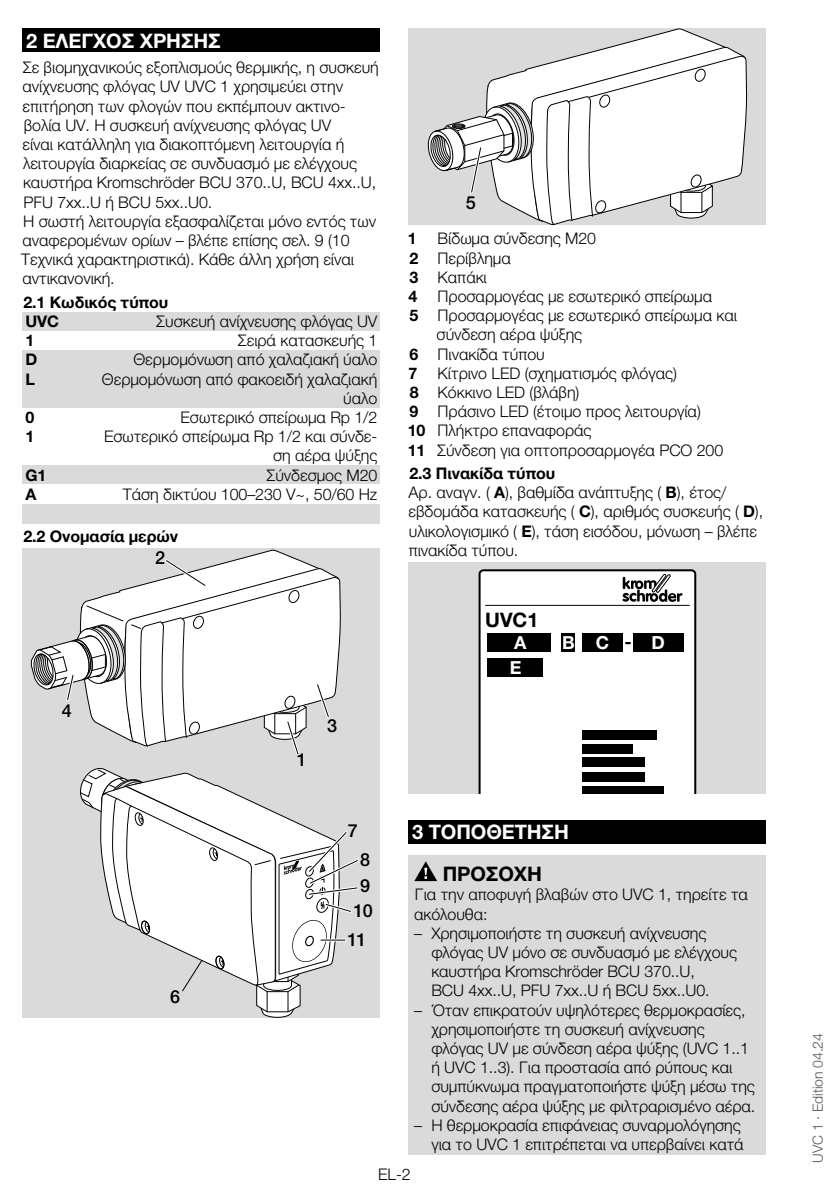
<style>
.page{position:relative;width:840px;height:1191px;background:#fff}
.page>*{position:absolute;margin:0;border:0;box-sizing:border-box;transform-origin:0 0}
.t1{font:700 20px "Helvetica Neue LT Pro";letter-spacing:-.005em;color:#fff}
.t2{font:700 20px "Helvetica Neue LT Pro";color:#000}
.t3{font:500 18px/25.8px "Helvetica Neue LT Pro";color:#000;text-align:center}
.t4{font:700 18px "Helvetica Neue LT Pro";color:#fff}
.t5{font:300 16px/19.2px "Helvetica Neue LT Pro";letter-spacing:-.005em;color:#000}
.t6{font:700 16px/19.2px "Helvetica Neue LT Pro";letter-spacing:-.005em;color:#000}
.t7{font:300 14px "Helvetica Neue LT Pro";letter-spacing:-.005em;color:#575756}
.s1{font-weight:700}
.s2{color:#000}
</style>
<div class="page">
<div style="left:23px;top:28px;width:357px;height:24px;background:#000"></div>
<div style="left:23px;top:311px;width:357px;height:20px;background:#dadada"></div>
<div style="left:23px;top:350px;width:357px;height:20px;background:#dadada"></div>
<div style="left:23px;top:369px;width:357px;height:39px;background:#dadada"></div>
<div style="left:23px;top:407px;width:357px;height:20px;background:#fff"></div>
<div style="left:23px;top:465px;width:357px;height:20px;background:#dadada"></div>
<div style="left:23px;top:484px;width:357px;height:20px;background:#fff"></div>
<div style="left:23px;top:503px;width:357px;height:20px;background:#dadada"></div>
<div style="left:23px;top:548px;width:357px;height:469px;background:#dadada"></div>
<svg style="left:31px;top:556px;width:310px;height:200px"></svg>
<svg style="left:80px;top:768px;width:279px;height:249px"></svg>
<div style="left:408px;top:820px;width:357px;height:24px;background:#000"></div>
<div style="left:408px;top:855px;width:357px;height:31px;background:#dadada"></div>
<div style="left:408px;top:883px;width:357px;height:41px;background:#dadada"></div>
<div style="left:408px;top:921px;width:357px;height:80px;background:#dadada"></div>
<div style="left:408px;top:998px;width:357px;height:118px;background:#dadada"></div>
<div style="left:408px;top:1113px;width:357px;height:41px;background:#dadada"></div>
<div style="left:408px;top:28px;width:357px;height:197px;background:#dadada"></div>
<svg style="left:609px;top:28px;width:117px;height:19px"></svg>
<svg style="left:427px;top:47px;width:319px;height:178px"></svg>
<div style="left:408px;top:562px;width:357px;height:231px;background:#dadada"></div>
<div style="left:478px;top:569px;width:217px;height:224px;background:#fff"></div>
<hr style="left:485px;top:605px;width:204px;height:1px;background:#000">
<svg style="left:622px;top:573px;width:61px;height:31px"></svg>
<div style="left:487px;top:633px;width:63px;height:18px;background:#000"></div>
<div style="left:487px;top:659px;width:55px;height:18px;background:#000"></div>
<div style="left:561px;top:633px;width:13px;height:18px;background:#000"></div>
<div style="left:581px;top:633px;width:41px;height:18px;background:#000"></div>
<div style="left:632px;top:633px;width:51px;height:18px;background:#000"></div>
<div style="left:581px;top:730px;width:75px;height:9px;background:#000"></div>
<div style="left:581px;top:744px;width:51px;height:9px;background:#000"></div>
<div style="left:581px;top:757px;width:63px;height:10px;background:#000"></div>
<div style="left:581px;top:772px;width:63px;height:9px;background:#000"></div>
<div style="left:581px;top:786px;width:81px;height:7px;background:#000"></div>
<svg style="left:414px;top:861px;width:23px;height:20px"></svg>
<p class="t1" style="left:26px;top:28px;width:128px">2 ΈΛΕΓΧΟΣ ΧΡΉ</p>
<p class="t1" style="left:181px;top:28px;width:41px">ΣΗΣ</p>
<p class="t5" style="left:21px;top:58px;width:359px">Σε βιομηχανικούς εξοπλισμούς θερμικής, η συσκευή ανίχνευσης φλόγας UV UVC 1 χρησιμεύει στην επιτήρηση των φλογών που εκπέμπουν ακτινο&shy;βολία UV. Η συσκευή ανίχνευσης φλόγας UV<br>είναι κατάλληλη για διακοπτόμενη λειτουργία ή λειτουργία διαρκείας σε συνδυασμό με ελέγχους καυστήρα Kromschröder BCU 370..U, BCU 4xx..U, PFU 7xx..U ή BCU 5xx..U0.<br>Η σωστή λειτουργία εξασφαλίζεται μόνο εντός των αναφερομένων ορίων – βλέπε επίσης σελ. 9 (10<br>Τεχνικά χαρακτηριστικά). Κάθε άλλη χρήση είναι αντικανονική.</p>
<p class="t6" style="left:23px;top:292px;width:146px">2.1 Κωδικός τύπου<br>UVC</p>
<p class="t5" style="left:156px;top:311px;width:222px">Συσκευή ανίχνευσης φλόγας UV</p>
<p class="t6" style="left:25px;top:330px;width:10px">1</p>
<p class="t5" style="left:238px;top:330px;width:141px">Σειρά κατασκευής 1</p>
<p class="t6" style="left:25px;top:350px;width:13px">D</p>
<p class="t5" style="left:133px;top:350px;width:245px">Θερμομόνωση από χαλαζιακή ύαλο</p>
<p class="t6" style="left:25px;top:369px;width:11px">L</p>
<p class="t5" style="left:102px;top:369px;width:277px;text-align:right">Θερμομόνωση από φακοειδή χαλαζιακή ύαλο</p>
<p class="t6" style="left:25px;top:407px;width:10px">0</p>
<p class="t5" style="left:180px;top:407px;width:198px">Εσωτερικό σπείρωμα Rp 1/2</p>
<p class="t6" style="left:25px;top:426px;width:10px">1</p>
<p class="t5" style="left:104px;top:426px;width:275px;text-align:right">Εσωτερικό σπείρωμα Rp 1/2 και σύνδε&shy;ση αέρα ψύξης</p>
<p class="t6" style="left:25px;top:465px;width:22px">G1</p>
<p class="t5" style="left:266px;top:465px;width:112px">Σύνδεσμος Μ20</p>
<p class="t6" style="left:25px;top:484px;width:12px">A</p>
<p class="t5" style="left:123px;top:484px;width:256px">Τάση δικτύου 100–230 V~, 50/60 Hz</p>
<p class="t6" style="left:23px;top:526px;width:156px">2.2 Ονομασία μερών</p>
<p class="t3" style="left:62px;top:697px;width:12px">4</p>
<p class="t3" style="left:155px;top:544px;width:12px">2</p>
<p class="t3" style="left:170px;top:984px;width:12px">6</p>
<p class="t3" style="left:297px;top:747px;width:12px">1</p>
<p class="t3" style="left:327px;top:712px;width:12px">3</p>
<p class="t3" style="left:347px;top:817px;width:12px">7</p>
<p class="t3" style="left:353px;top:846px;width:21px">8<br>9<br>10</p>
<p class="t3" style="left:347px;top:926px;width:21px">11</p>
<p class="t3" style="left:465px;top:189px;width:12px">5</p>
<p class="t5" style="left:408px;top:229px;width:189px;text-indent:29px">Βίδωμα σύνδεσης M20<br><span class="s1">2</span> Περίβλημα<br><span class="s1">3</span> Καπάκι<br><span class="s1">4</span></p>
<p class="t6" style="left:407px;top:229px;width:10px">1</p>
<p class="t5" style="left:437px;top:286px;width:276px">Προσαρμογέας με εσωτερικό σπείρωμα</p>
<p class="t5" style="left:409px;top:305px;width:329px"><span class="s1">5</span> Προσαρμογέας με εσωτερικό σπείρωμα και</p>
<p class="t5" style="left:436px;top:325px;width:147px">σύνδεση αέρα ψύξης</p>
<p class="t5" style="left:409px;top:344px;width:137px"><span class="s1">6</span> Πινακίδα τύπου</p>
<p class="t6" style="left:408px;top:363px;width:10px">7</p>
<p class="t5" style="left:407px;top:363px;width:317px;text-indent:30px">Κίτρινο LED (σχηματισμός φλόγας)<br><span class="s1">8</span> Κόκκινο LED (βλάβη)<br><span class="s1">9</span> Πράσινο LED (έτοιμο προς λειτουργία)<br><span class="s1">10</span> Πλήκτρο επαναφοράς<br><span class="s1">11</span> Σύνδεση για οπτοπροσαρμογέα PCO 200</p>
<p class="t5" style="left:408px;top:463px;width:356px"><span class="s1">2.3 Πινακίδα τύπου<br></span>Αρ. αναγν. ( <span class="s1">A</span>), βαθμίδα ανάπτυξης ( <span class="s1">B</span>), έτος/ εβδομάδα κατασκευής ( <span class="s1">C</span>), αριθμός συσκευής ( <span class="s1">D</span>), υλικολογισμικό ( <span class="s1">E</span>), τάση εισόδου, μόνωση – βλέπε πινακίδα τύπου.</p>
<p class="t2" style="left:485px;top:607px;width:55px">UVC1</p>
<p class="t4" style="left:514px;top:631px;width:14px">A</p>
<p class="t4" style="left:561px;top:631px;width:104px">BC<span class="s2">-</span>D</p>
<p class="t4" style="left:509px;top:657px;width:13px">E</p>
<p class="t1" style="left:412px;top:820px;width:158px">3 ΤΟΠΟΘΈΤΗΣΗ</p>
<p class="t2" style="left:442px;top:861px;width:101px">ΠΡΟΣΟΧΗ</p>
<p class="t5" style="left:414px;top:884px;width:335px">Για την αποφυγή βλαβών στο UVC 1, τηρείτε τα ακόλουθα:</p>
<p class="t5" style="left:431px;top:923px;width:307px;text-indent:-17px">– Χρησιμοποιήστε τη συσκευή ανίχνευσης φλόγας UV μόνο σε συνδυασμό με ελέγχους καυστήρα Kromschröder BCU 370..U,<br>BCU 4xx..U, PFU 7xx..U ή BCU 5xx..U0.</p>
<p class="t5" style="left:431px;top:1000px;width:325px;text-indent:-17px">– Όταν επικρατούν υψηλότερες θερμοκρασίες, χρησιμοποιήστε τη συσκευή ανίχνευσης φλόγας UV με σύνδεση αέρα ψύξης (UVC 1..1 ή UVC 1..3). Για προστασία από ρύπους και συμπύκνωμα πραγματοποιήστε ψύξη μέσω της σύνδεσης αέρα ψύξης με φιλτραρισμένο αέρα.</p>
<p class="t5" style="left:414px;top:1115px;width:331px;text-align:right">– Η θερμοκρασία επιφάνειας συναρμολόγησης για το UVC 1 επιτρέπεται να υπερβαίνει κατά</p>
<p class="t5" style="left:378px;top:1164px;width:34px">EL-2</p>
<p class="t7" style="left:809px;top:1162px;width:131px;rotate:-90deg">UVC 1 · Edition 04.24</p>
</div>
